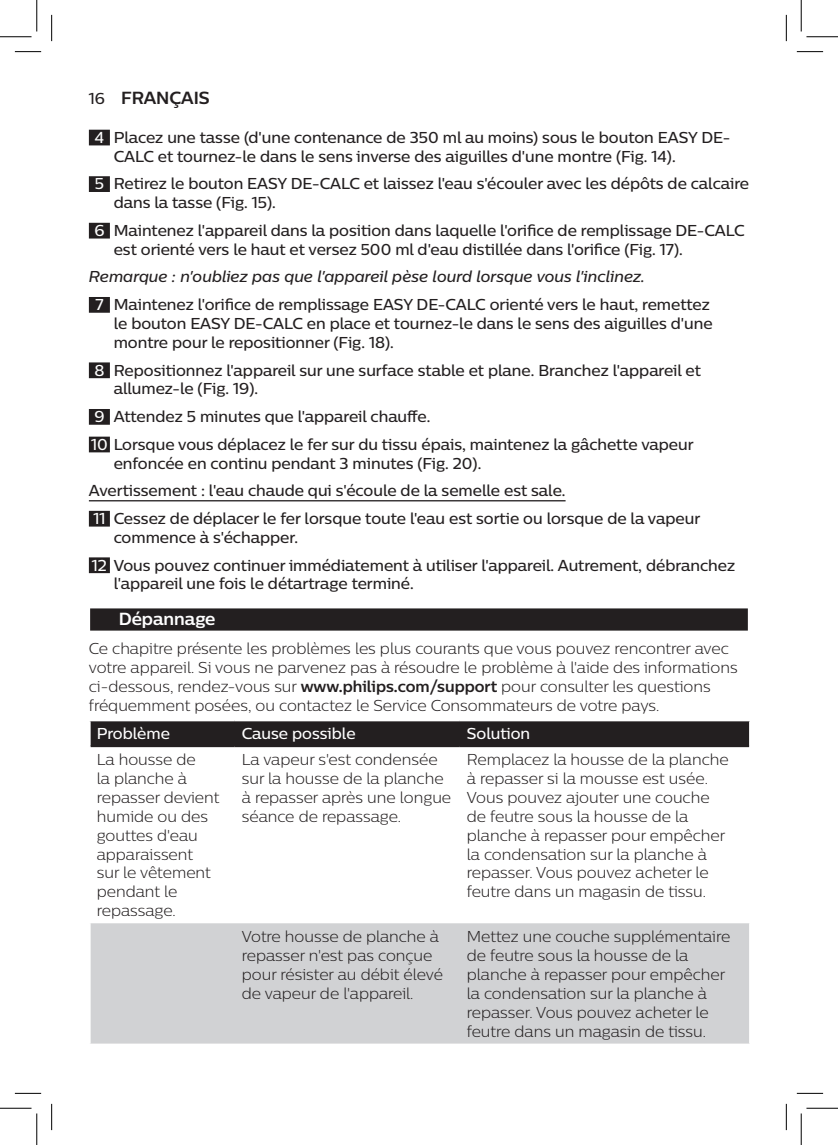
<style>
.page{position:relative;width:838px;height:1145px;background:#fff}
.page>*{position:absolute;margin:0;border:0;box-sizing:border-box;transform-origin:0 0}
.t1{font:700 17.5px "Centrale Sans";color:#231f20}
.chapter-title-paragr{font:700 17.5px "Centrale Sans";color:#fff}
.actionlist-item-para{font:500 15.75px/18.9px "Centrale Sans";color:#231f20}
.chapter-table-roweve{font:300 15.75px/18.9px "Centrale Sans";color:#231f20}
.chapter-paragraph{font:300 15.75px/18.9px "Centrale Sans";color:#231f20}
.chapter-table-rowodd{font:300 15.75px/18.9px "Centrale Sans";color:#231f20}
.text-heading-note-pa{font:italic 500 15.75px "Centrale Sans";color:#231f20}
.actionlist-item-warn{font:500 15.75px "Centrale Sans";color:#231f20}
.chapter-table-rowhea{font:500 15.75px "Centrale Sans";color:#fff}
.s1{font-weight:500;font-size:15.75px}
.s2{color:#fff}
.s3{font-weight:700}
</style>
<div class="page">
<div style="left:89px;top:130px;width:21px;height:15px;background:#231f20"></div>
<div style="left:89px;top:176px;width:21px;height:16px;background:#231f20"></div>
<div style="left:89px;top:223px;width:21px;height:16px;background:#231f20"></div>
<div style="left:89px;top:297px;width:21px;height:16px;background:#231f20"></div>
<div style="left:89px;top:362px;width:21px;height:16px;background:#231f20"></div>
<div style="left:89px;top:409px;width:21px;height:16px;background:#231f20"></div>
<div style="left:89px;top:437px;width:21px;height:15px;background:#231f20"></div>
<hr style="left:89px;top:500px;width:476px;height:1px;background:#231f20">
<div style="left:89px;top:511px;width:21px;height:16px;background:#231f20"></div>
<div style="left:89px;top:557px;width:21px;height:16px;background:#231f20"></div>
<div style="left:90px;top:608px;width:657px;height:23px;background:#231f20"></div>
<svg style="left:91px;top:747px;width:658px;height:1px"></svg>
<div style="left:91px;top:923px;width:658px;height:121px;background:#d1d2d4"></div>
<svg style="left:90px;top:720px;width:660px;height:26px;background:#2f2b2c"></svg>
<hr style="left:91px;top:745px;width:144px;height:2px;background:#231f20">
<hr style="left:235px;top:745px;width:225px;height:2px;background:#231f20">
<hr style="left:460px;top:745px;width:289px;height:2px;background:#231f20">
<svg style="left:15px;top:51px;width:26px;height:1px"></svg>
<svg style="left:796px;top:51px;width:27px;height:1px"></svg>
<svg style="left:15px;top:1093px;width:26px;height:1px"></svg>
<svg style="left:796px;top:1093px;width:27px;height:1px"></svg>
<svg style="left:51px;top:15px;width:1px;height:26px"></svg>
<svg style="left:51px;top:1104px;width:1px;height:26px"></svg>
<svg style="left:786px;top:15px;width:1px;height:26px"></svg>
<svg style="left:786px;top:1104px;width:1px;height:26px"></svg>
<hr style="left:0;top:36px;width:32px;height:1px;background:#000">
<hr style="left:806px;top:36px;width:31px;height:1px;background:#000">
<hr style="left:0;top:1108px;width:32px;height:1px;background:#000">
<hr style="left:806px;top:1108px;width:31px;height:1px;background:#000">
<hr style="left:36px;top:0;width:1px;height:31px;background:#000">
<hr style="left:36px;top:1113px;width:1px;height:32px;background:#000">
<hr style="left:800px;top:0;width:1px;height:31px;background:#000">
<hr style="left:800px;top:1113px;width:1px;height:32px;background:#000">
<p class="t1" style="left:89px;top:87px;width:122px"><span class="s1">16</span> FRANÇAIS</p>
<p class="actionlist-item-para" style="left:114px;top:128px;width:618px;text-indent:-19px"><span class="s2">4</span> Placez une tasse (d'une contenance de 350 ml au moins) sous le bouton EASY DE-<br>CALC et tournez-le dans le sens inverse des aiguilles d'une montre (Fig. 14).</p>
<p class="actionlist-item-para" style="left:114px;top:174px;width:636px;text-indent:-19px"><span class="s2">5</span> Retirez le bouton EASY DE-CALC et laissez l'eau s'écouler avec les dépôts de calcaire dans la tasse (Fig. 15).</p>
<p class="actionlist-item-para" style="left:114px;top:221px;width:632px;text-indent:-19px"><span class="s2">6</span> Maintenez l'appareil dans la position dans laquelle l'orifice de remplissage DE-CALC est orienté vers le haut et versez 500 ml d'eau distillée dans l'orifice (Fig. 17).</p>
<p class="text-heading-note-pa" style="left:89px;top:267px;width:557px">Remarque : n'oubliez pas que l'appareil pèse lourd lorsque vous l'inclinez.</p>
<p class="actionlist-item-para" style="left:114px;top:295px;width:600px;text-indent:-18px"><span class="s2">7</span> Maintenez l'orifice de remplissage EASY DE-CALC orienté vers le haut, remettez le bouton EASY DE-CALC en place et tournez-le dans le sens des aiguilles d'une montre pour le repositionner (Fig. 18).</p>
<p class="actionlist-item-para" style="left:114px;top:360px;width:588px;text-indent:-19px"><span class="s2">8</span> Repositionnez l'appareil sur une surface stable et plane. Branchez l'appareil et allumez-le (Fig. 19).</p>
<p class="actionlist-item-para" style="left:94px;top:407px;width:337px"><span class="s2">9</span> Attendez 5 minutes que l'appareil chauffe.</p>
<p class="actionlist-item-para" style="left:114px;top:434px;width:581px;text-indent:-23px"><span class="s2">10</span> Lorsque vous déplacez le fer sur du tissu épais, maintenez la gâchette vapeur enfoncée en continu pendant 3 minutes (Fig. 20).</p>
<p class="actionlist-item-warn" style="left:89px;top:481px;width:478px">Avertissement : l'eau chaude qui s'écoule de la semelle est sale.</p>
<p class="actionlist-item-para" style="left:114px;top:509px;width:588px;text-indent:-20px"><span class="s2">11</span> Cessez de déplacer le fer lorsque toute l'eau est sortie ou lorsque de la vapeur commence à s'échapper.</p>
<p class="actionlist-item-para" style="left:114px;top:555px;width:622px;text-indent:-22px"><span class="s2">12</span> Vous pouvez continuer immédiatement à utiliser l'appareil. Autrement, débranchez l'appareil une fois le détartrage terminé.</p>
<p class="chapter-title-paragr" style="left:119px;top:608px;width:98px">Dépannage</p>
<p class="chapter-paragraph" style="left:89px;top:639px;width:650px">Ce chapitre présente les problèmes les plus courants que vous pouvez rencontrer avec votre appareil. Si vous ne parvenez pas à résoudre le problème à l'aide des informations ci-dessous, rendez-vous sur <span class="s3">www.philips.com/support</span> pour consulter les questions fréquemment posées, ou contactez le Service Consommateurs de votre pays.</p>
<p class="chapter-table-rowhea" style="left:97px;top:724px;width:75px">Problème</p>
<p class="chapter-table-rowhea" style="left:242px;top:724px;width:115px">Cause possible</p>
<p class="chapter-table-rowhea" style="left:467px;top:724px;width:65px">Solution</p>
<p class="chapter-table-roweve" style="left:97px;top:750px;width:124px">La housse de<br>la planche à repasser devient humide ou des gouttes d'eau apparaissent sur le vêtement pendant le repassage.</p>
<p class="chapter-table-roweve" style="left:242px;top:750px;width:211px">La vapeur s'est condensée sur la housse de la planche à repasser après une longue séance de repassage.</p>
<p class="chapter-table-roweve" style="left:467px;top:750px;width:263px">Remplacez la housse de la planche à repasser si la mousse est usée.<br>Vous pouvez ajouter une couche de feutre sous la housse de la planche à repasser pour empêcher la condensation sur la planche à repasser. Vous pouvez acheter le feutre dans un magasin de tissu.</p>
<p class="chapter-table-rowodd" style="left:242px;top:927px;width:203px">Votre housse de planche à repasser n'est pas conçue pour résister au débit élevé de vapeur de l'appareil.</p>
<p class="chapter-table-rowodd" style="left:467px;top:927px;width:265px">Mettez une couche supplémentaire de feutre sous la housse de la planche à repasser pour empêcher la condensation sur la planche à repasser. Vous pouvez acheter le feutre dans un magasin de tissu.</p>
</div>
